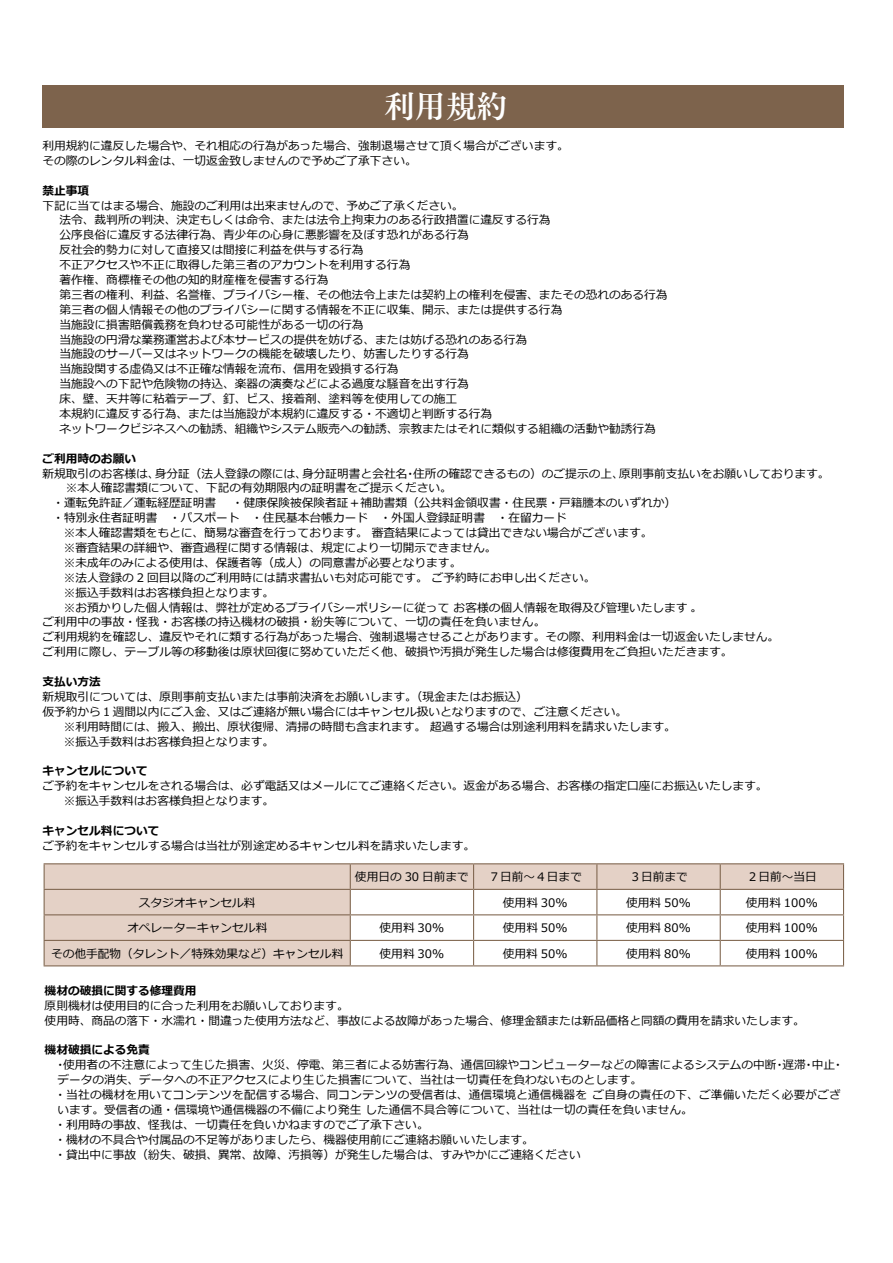
<style>
.page{position:relative;width:893px;height:1263px;background:#fff}
.page>*{position:absolute;margin:0;border:0;box-sizing:border-box;transform-origin:0 0}
.t1{font:30.9px "Tsuku Min Pr 5 B";color:#fff}
.t2{font:11.7px/14.9px "Meiryo";color:#000}
.t3{font:700 11.7px "Meiryo";color:#000}
</style>
<div class="page">
<div style="left:43px;top:85px;width:801px;height:43px;background:#7d634c"></div>
<svg style="left:45px;top:864px;width:798px;height:101px;fill:#e4d1c6"></svg>
<hr style="left:44px;top:863px;width:306px;height:1px;background:#7d634c">
<hr style="left:350px;top:863px;width:124px;height:1px;background:#7d634c">
<hr style="left:474px;top:863px;width:123px;height:1px;background:#7d634c">
<hr style="left:597px;top:863px;width:123px;height:1px;background:#7d634c">
<hr style="left:720px;top:863px;width:124px;height:1px;background:#7d634c">
<hr style="left:44px;top:889px;width:306px;height:1px;background:#7d634c">
<hr style="left:350px;top:889px;width:124px;height:1px;background:#7d634c">
<hr style="left:474px;top:889px;width:123px;height:1px;background:#7d634c">
<hr style="left:597px;top:889px;width:123px;height:1px;background:#7d634c">
<hr style="left:720px;top:889px;width:124px;height:1px;background:#7d634c">
<hr style="left:44px;top:914px;width:306px;height:1px;background:#7d634c">
<hr style="left:350px;top:914px;width:124px;height:1px;background:#7d634c">
<hr style="left:474px;top:914px;width:123px;height:1px;background:#7d634c">
<hr style="left:597px;top:914px;width:123px;height:1px;background:#7d634c">
<hr style="left:720px;top:914px;width:124px;height:1px;background:#7d634c">
<hr style="left:44px;top:940px;width:306px;height:1px;background:#7d634c">
<svg style="left:44px;top:864px;width:1px;height:101px"></svg>
<hr style="left:350px;top:940px;width:124px;height:1px;background:#7d634c">
<svg style="left:350px;top:864px;width:1px;height:101px"></svg>
<hr style="left:474px;top:940px;width:123px;height:1px;background:#7d634c">
<svg style="left:473px;top:864px;width:1px;height:101px"></svg>
<hr style="left:597px;top:940px;width:123px;height:1px;background:#7d634c">
<svg style="left:596px;top:864px;width:1px;height:101px"></svg>
<hr style="left:720px;top:940px;width:124px;height:1px;background:#7d634c">
<svg style="left:720px;top:864px;width:1px;height:101px"></svg>
<svg style="left:843px;top:864px;width:1px;height:101px"></svg>
<hr style="left:44px;top:965px;width:306px;height:1px;background:#7d634c">
<hr style="left:350px;top:965px;width:124px;height:1px;background:#7d634c">
<hr style="left:474px;top:965px;width:123px;height:1px;background:#7d634c">
<hr style="left:597px;top:965px;width:123px;height:1px;background:#7d634c">
<hr style="left:720px;top:965px;width:124px;height:1px;background:#7d634c">
<h1 class="t1" style="left:384px;top:79px;width:125px">利用規約</h1>
<p class="t2" style="left:43px;top:139px;width:528px">利用規約に違反した場合や、それ相応の行為があった場合、強制退場させて頂く場合がございます。その際のレンタル料金は、一切返金致しませんので予めご了承下さい。</p>
<p class="t3" style="left:43px;top:182px;width:48px">禁止事項</p>
<p class="t2" style="left:60px;top:199px;width:610px;text-indent:-17px">下記に当てはまる場合、施設のご利用は出来ませんので、予めご了承ください。<br>法令、裁判所の判決、決定もしくは命令、または法令上拘束力のある行政措置に違反する行為<br>公序良俗に違反する法律行為、青少年の心身に悪影響を及ぼす恐れがある行為<br>反社会的勢力に対して直接又は間接に利益を供与する行為<br>不正アクセスや不正に取得した第三者のアカウントを利用する行為<br>著作権、商標権その他の知的財産権を侵害する行為<br>第三者の権利、利益、名誉権、プライバシー権、その他法令上または契約上の権利を侵害、またその恐れのある行為第三者の個人情報その他のプライバシーに関する情報を不正に収集、開示、または提供する行為<br>当施設に損害賠償義務を負わせる可能性がある一切の行為<br>当施設の円滑な業務運営および本サービスの提供を妨げる、または妨げる恐れのある行為<br>当施設のサーバー又はネットワークの機能を破壊したり、妨害したりする行為<br>当施設関する虚偽又は不正確な情報を流布、信用を毀損する行為<br>当施設への下記や危険物の持込、楽器の演奏などによる過度な騒音を出す行為<br>床、壁、天井等に粘着テープ、釘、ビス、接着剤、塗料等を使用しての施工<br>本規約に違反する行為、または当施設が本規約に違反する・不適切と判断する行為<br>ネットワークビジネスへの勧誘、組織やシステム販売への勧誘、宗教またはそれに類似する組織の活動や勧誘行為</p>
<p class="t3" style="left:43px;top:450px;width:95px">ご利用時のお願い</p>
<p class="t2" style="left:43px;top:466px;width:789px">新規取引のお客様は、身分証（法人登録の際には、身分証明書と会社名・住所の確認できるもの）のご提示の上、原則事前支払いをお願いしております。</p>
<p class="t2" style="left:43px;top:481px;width:411px">　　※本人確認書類について、下記の有効期限内の証明書をご提示ください。</p>
<p class="t2" style="left:52px;top:496px;width:625px">・運転免許証／運転経歴証明書 　・健康保険被保険者証＋補助書類（公共料金領収書・住民票・戸籍謄本のいずれか）</p>
<p class="t2" style="left:52px;top:511px;width:516px">・特別永住者証明書　・パスポート　・住民基本台帳カード　・外国人登録証明書　・在留カード</p>
<p class="t2" style="left:64px;top:526px;width:590px">※本人確認書類をもとに、簡易な審査を行っております。 審査結果によっては貸出できない場合がございます。</p>
<p class="t2" style="left:64px;top:541px;width:434px">※審査結果の詳細や、審査過程に関する情報は、規定により一切開示できません。</p>
<p class="t2" style="left:64px;top:556px;width:399px">※未成年のみによる使用は、保護者等（成人）の同意書が必要となります。</p>
<p class="t2" style="left:64px;top:571px;width:533px">※法人登録の 2 回目以降のご利用時には請求書払いも対応可能です。 ご予約時にお申し出ください。</p>
<p class="t2" style="left:64px;top:586px;width:212px">※振込手数料はお客様負担となります。</p>
<p class="t2" style="left:64px;top:600px;width:634px">※お預かりした個人情報は、弊社が定めるプライバシーポリシーに従って お客様の個人情報を取得及び管理いたします｡</p>
<p class="t2" style="left:43px;top:615px;width:504px">ご利用中の事故・怪我・お客様の持込機材の破損・紛失等について、一切の責任を負いません。</p>
<p class="t2" style="left:43px;top:630px;width:738px">ご利用規約を確認し、違反やそれに類する行為があった場合、強制退場させることがあります。その際、利用料金は一切返金いたしません。</p>
<p class="t2" style="left:43px;top:645px;width:691px">ご利用に際し、テーブル等の移動後は原状回復に努めていただく他、破損や汚損が発生した場合は修復費用をご負担いただきます。</p>
<p class="t3" style="left:43px;top:673px;width:60px">支払い方法</p>
<p class="t2" style="left:43px;top:690px;width:487px">新規取引については、原則事前支払いまたは事前決済をお願いします。（現金またはお振込）</p>
<p class="t2" style="left:43px;top:705px;width:586px">仮予約から１週間以内にご入金、又はご連絡が無い場合にはキャンセル扱いとなりますので、ご注意ください。</p>
<p class="t2" style="left:64px;top:719px;width:614px">※利用時間には、搬入、搬出、原状復帰、清掃の時間も含まれます。 超過する場合は別途利用料を請求いたします。</p>
<p class="t2" style="left:64px;top:734px;width:212px">※振込手数料はお客様負担となります。</p>
<p class="t3" style="left:43px;top:763px;width:107px">キャンセルについて</p>
<p class="t2" style="left:64px;top:779px;width:705px;text-indent:-21px">ご予約をキャンセルをされる場合は、必ず電話又はメールにてご連絡ください。返金がある場合、お客様の指定口座にお振込いたします。※振込手数料はお客様負担となります。</p>
<p class="t3" style="left:43px;top:822px;width:118px">キャンセル料について</p>
<p class="t2" style="left:43px;top:839px;width:434px">ご予約をキャンセルする場合は当社が別途定めるキャンセル料を請求いたします。</p>
<p class="t2" style="left:355px;top:870px;width:115px">使用日の 30 日前まで</p>
<p class="t2" style="left:488px;top:870px;width:95px">７日前～４日まで</p>
<p class="t2" style="left:629px;top:870px;width:60px">３日前まで</p>
<p class="t2" style="left:747px;top:870px;width:72px">２日前～当日</p>
<p class="t2" style="left:139px;top:895px;width:118px">スタジオキャンセル料</p>
<p class="t2" style="left:503px;top:895px;width:66px">使用料 30%</p>
<p class="t2" style="left:626px;top:895px;width:66px">使用料 50%</p>
<p class="t2" style="left:746px;top:895px;width:73px">使用料 100%</p>
<p class="t2" style="left:127px;top:921px;width:142px">オペレーターキャンセル料</p>
<p class="t2" style="left:380px;top:921px;width:66px">使用料 30%</p>
<p class="t2" style="left:503px;top:921px;width:66px">使用料 50%</p>
<p class="t2" style="left:626px;top:921px;width:66px">使用料 80%</p>
<p class="t2" style="left:746px;top:921px;width:73px">使用料 100%</p>
<p class="t2" style="left:51px;top:946px;width:294px">その他手配物（タレント／特殊効果など）キャンセル料</p>
<p class="t2" style="left:380px;top:946px;width:66px">使用料 30%</p>
<p class="t2" style="left:503px;top:946px;width:66px">使用料 50%</p>
<p class="t2" style="left:626px;top:946px;width:66px">使用料 80%</p>
<p class="t2" style="left:746px;top:946px;width:73px">使用料 100%</p>
<p class="t3" style="left:45px;top:982px;width:154px">機材の破損に関する修理費用</p>
<p class="t2" style="left:45px;top:999px;width:762px">原則機材は使用目的に合った利用をお願いしております。<br>使用時、商品の落下・水濡れ・間違った使用方法など、事故による故障があった場合、修理金額または新品価格と同額の費用を請求いたします。</p>
<p class="t3" style="left:45px;top:1042px;width:107px">機材破損による免責</p>
<p class="t2" style="left:54px;top:1058px;width:791px">・使用者の不注意によって生じた損害、火災、停電、第三者による妨害行為、通信回線やコンピューターなどの障害によるシステムの中断・遅滞・中止・データの消失、データへの不正アクセスにより生じた損害について、当社は一切責任を負わないものとします。<br>・当社の機材を用いてコンテンツを配信する場合、同コンテンツの受信者は、通信環境と通信機器を ご自身の責任の下、ご準備いただく必要がございます。受信者の通・信環境や通信機器の不備により発生 した通信不具合等について、当社は一切の責任を負いません。<br>・利用時の事故、怪我は、一切責任を負いかねますのでご了承下さい。<br>・機材の不具合や付属品の不足等がありましたら、機器使用前にご連絡お願いいたします。<br>・貸出中に事故（紛失、破損、異常、故障、汚損等）が発生した場合は、すみやかにご連絡ください</p>
</div>
